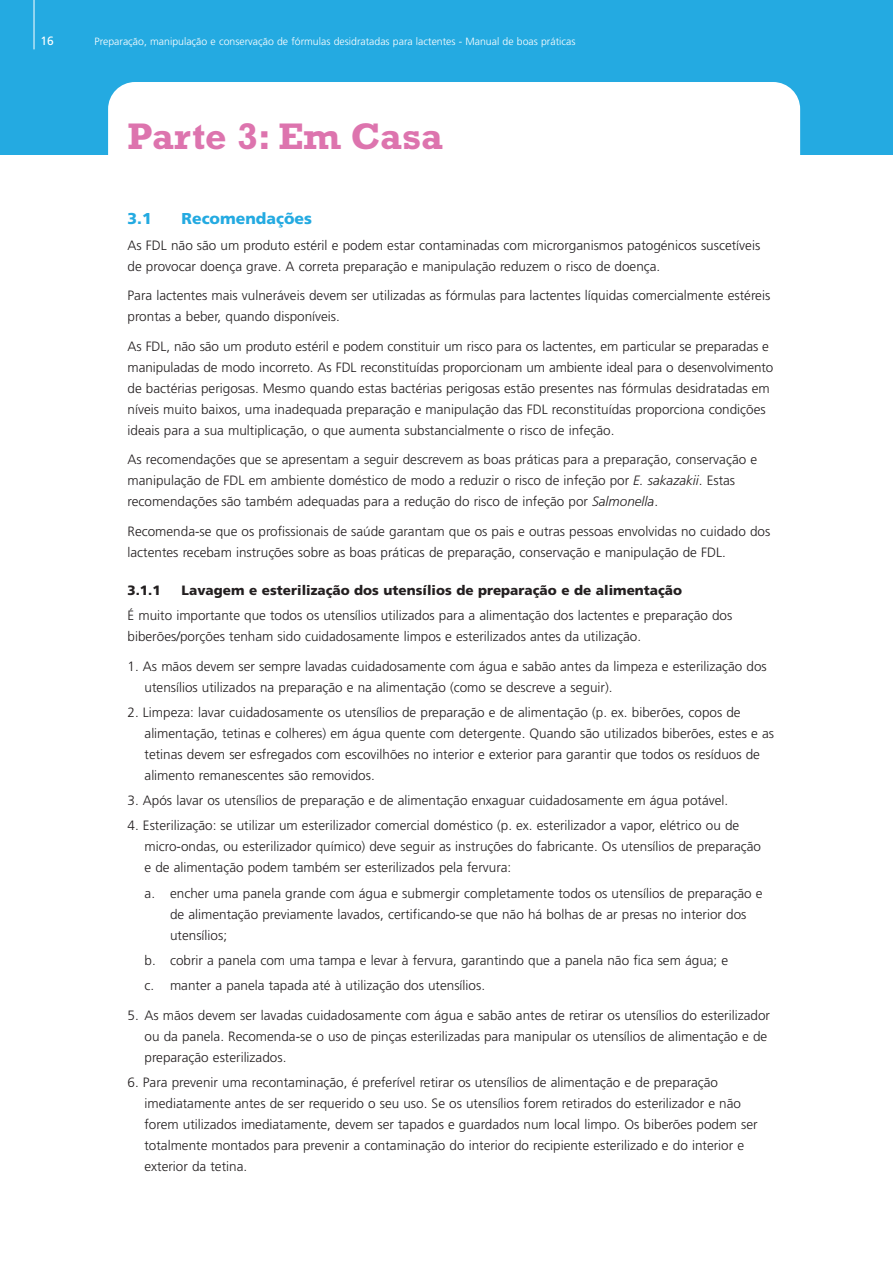
<style>
.page{position:relative;width:893px;height:1263px;background:#fff}
.page>*{position:absolute;margin:0;border:0;box-sizing:border-box;transform-origin:0 0}
.t1{font:700 37.5px "Rockwell";color:#dd74ae}
.t2{font:900 15.75px "Frutiger";color:#24aae1}
.t3{font:300 13.5px/21px "Frutiger";color:#231f20}
.t4{font:900 13.5px "Frutiger";color:#231f20}
.t5{font:12px "Frutiger";color:#fff}
.t6{font:300 10.5px "Frutiger";color:#fff}
.s1{font-style:italic}
</style>
<div class="page">
<div style="left:0;top:0;width:893px;height:154px;background:#24aae1"></div>
<hr style="left:34px;top:0;width:1px;height:49px;background:#fff">
<div style="left:108px;top:82px;width:692px;height:107px;background:#fff;border-radius:27px"></div>
<p class="t5" style="left:41px;top:36px;width:15px">16</p>
<p class="t6" style="left:95px;top:37px;width:482px">Preparação, manipulação e conservação de fórmulas desidratadas para lactentes - Manual de boas práticas</p>
<h1 class="t1" style="left:128px;top:124px;width:317px">Parte 3: Em Casa</h1>
<p class="t2" style="left:128px;top:213px;width:26px">3.1</p>
<p class="t2" style="left:182px;top:213px;width:132px">Recomendações</p>
<p class="t3" style="left:128px;top:236px;width:634px">As FDL não são um produto estéril e podem estar contaminadas com microrganismos patogénicos suscetíveis de provocar doença grave. A correta preparação e manipulação reduzem o risco de doença.</p>
<p class="t3" style="left:128px;top:286px;width:644px">Para lactentes mais vulneráveis devem ser utilizadas as fórmulas para lactentes líquidas comercialmente estéreis prontas a beber, quando disponíveis.</p>
<p class="t3" style="left:128px;top:337px;width:647px">As FDL, não são um produto estéril e podem constituir um risco para os lactentes, em particular se preparadas e manipuladas de modo incorreto. As FDL reconstituídas proporcionam um ambiente ideal para o desenvolvimento de bactérias perigosas. Mesmo quando estas bactérias perigosas estão presentes nas fórmulas desidratadas em níveis muito baixos, uma inadequada preparação e manipulação das FDL reconstituídas proporciona condições ideais para a sua multiplicação, o que aumenta substancialmente o risco de infeção.</p>
<p class="t3" style="left:128px;top:450px;width:631px">As recomendações que se apresentam a seguir descrevem as boas práticas para a preparação, conservação e manipulação de FDL em ambiente doméstico de modo a reduzir o risco de infeção por <span class="s1">E. sakazakii</span>. Estas recomendações são também adequadas para a redução do risco de infeção por <span class="s1">Salmonella</span>.</p>
<p class="t3" style="left:128px;top:522px;width:644px">Recomenda-se que os profissionais de saúde garantam que os pais e outras pessoas envolvidas no cuidado dos lactentes recebam instruções sobre as boas práticas de preparação, conservação e manipulação de FDL.</p>
<p class="t4" style="left:128px;top:585px;width:35px">3.1.1</p>
<p class="t4" style="left:182px;top:585px;width:502px">Lavagem e esterilização dos utensílios de preparação e de alimentação</p>
<p class="t3" style="left:128px;top:606px;width:606px">É muito importante que todos os utensílios utilizados para a alimentação dos lactentes e preparação dos biberões/porções tenham sido cuidadosamente limpos e esterilizados antes da utilização.</p>
<p class="t3" style="left:145px;top:656px;width:624px;text-indent:-17px">1. As mãos devem ser sempre lavadas cuidadosamente com água e sabão antes da limpeza e esterilização dos utensílios utilizados na preparação e na alimentação (como se descreve a seguir).</p>
<p class="t3" style="left:145px;top:703px;width:631px;text-indent:-17px">2. Limpeza: lavar cuidadosamente os utensílios de preparação e de alimentação (p. ex. biberões, copos de alimentação, tetinas e colheres) em água quente com detergente. Quando são utilizados biberões, estes e as tetinas devem ser esfregados com escovilhões no interior e exterior para garantir que todos os resíduos de alimento remanescentes são removidos.</p>
<p class="t3" style="left:128px;top:791px;width:602px">3. Após lavar os utensílios de preparação e de alimentação enxaguar cuidadosamente em água potável.</p>
<p class="t3" style="left:145px;top:816px;width:618px;text-indent:-17px">4. Esterilização: se utilizar um esterilizador comercial doméstico (p. ex. esterilizador a vapor, elétrico ou de micro-ondas, ou esterilizador químico) deve seguir as instruções do fabricante. Os utensílios de preparação e de alimentação podem também ser esterilizados pela fervura:</p>
<p class="t3" style="left:170px;top:883px;width:594px;text-indent:-25px">a. encher uma panela grande com água e submergir completamente todos os utensílios de preparação e de alimentação previamente lavados, certificando-se que não há bolhas de ar presas no interior dos utensílios;</p>
<p class="t3" style="left:145px;top:949px;width:585px;line-height:25.2px">b. cobrir a panela com uma tampa e levar à fervura, garantindo que a panela não fica sem água; e c. manter a panela tapada até à utilização dos utensílios.</p>
<p class="t3" style="left:145px;top:1005px;width:627px;text-indent:-17px">5. As mãos devem ser lavadas cuidadosamente com água e sabão antes de retirar os utensílios do esterilizador ou da panela. Recomenda-se o uso de pinças esterilizadas para manipular os utensílios de alimentação e de preparação esterilizados.</p>
<p class="t3" style="left:144px;top:1073px;width:615px;text-indent:-17px">6. Para prevenir uma recontaminação, é preferível retirar os utensílios de alimentação e de preparação imediatamente antes de ser requerido o seu uso. Se os utensílios forem retirados do esterilizador e não forem utilizados imediatamente, devem ser tapados e guardados num local limpo. Os biberões podem ser totalmente montados para prevenir a contaminação do interior do recipiente esterilizado e do interior e exterior da tetina.</p>
</div>
